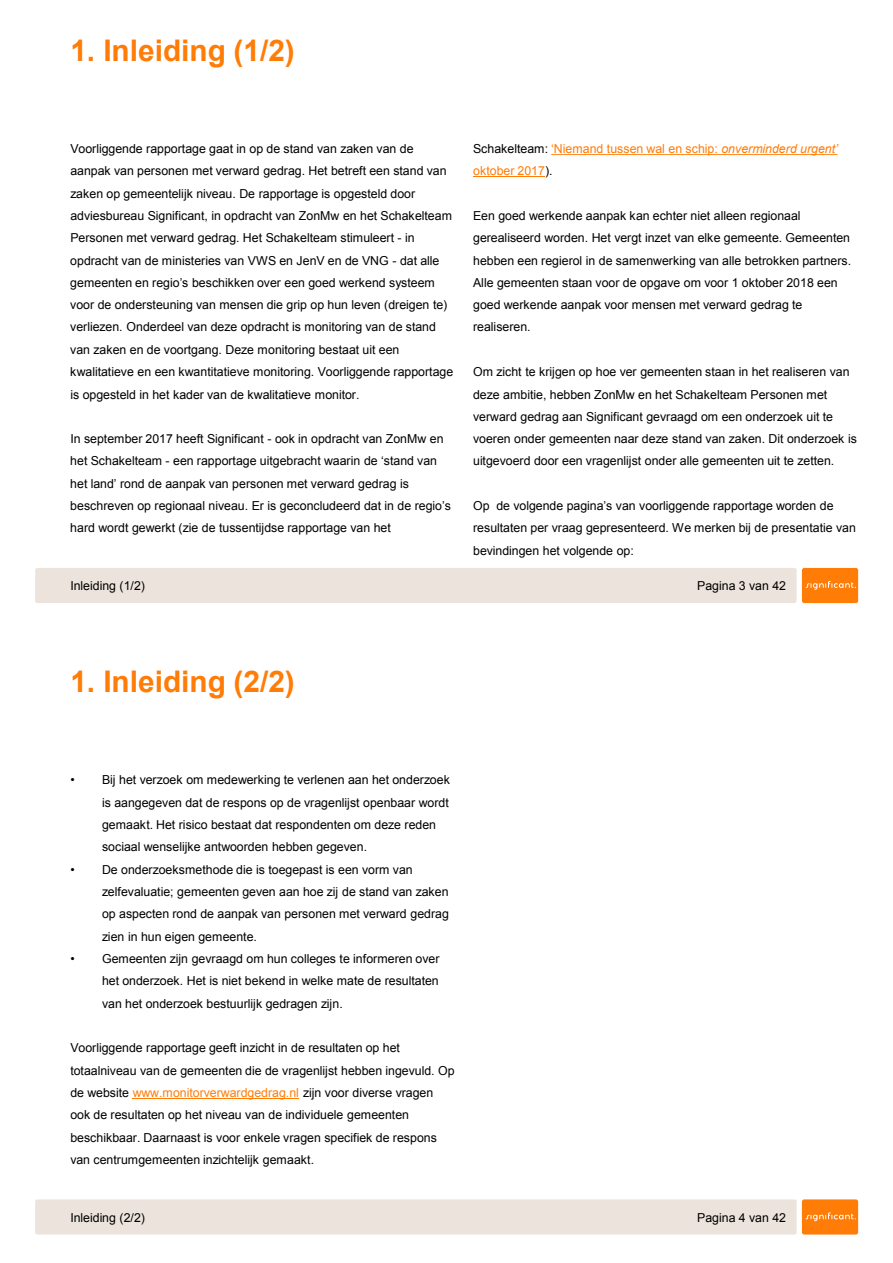
<style>
.page{position:relative;width:893px;height:1263px;background:#fff}
.page>*{position:absolute;margin:0;border:0;box-sizing:border-box;transform-origin:0 0}
.t1{font:700 29.85px "Arial";color:#ff7c07}
.t2{font:12.45px "Arial";letter-spacing:-.005em;color:#000}
.t3{font:12.45px "Arial";letter-spacing:-.005em;color:#ff7c07}
.t4{font:12.3px/22.4px "Arial";color:#000}
.t5{font:12.3px "Arial";color:#000}
.t6{font:12.3px "Arial";color:#ff7c07}
.s1{font-style:inherit}
.s2{color:#000}
.s3{font-style:italic}
.s4{color:#ff7c07}
</style>
<div class="page">
<div style="left:35px;top:568px;width:762px;height:35px;background:#ece4dc;border-radius:2px"></div>
<div style="left:802px;top:568px;width:56px;height:35px;background:#ff7c07;border-radius:2px"></div>
<svg style="left:806px;top:581px;width:50px;height:9px"></svg>
<svg style="left:551px;top:154px;width:286px;height:1px"></svg>
<hr style="left:473px;top:176px;width:72px;height:1px;background:#ff7c07">
<div style="left:35px;top:1199px;width:762px;height:35px;background:#ece4dc;border-radius:2px"></div>
<div style="left:802px;top:1199px;width:56px;height:35px;background:#ff7c07;border-radius:2px"></div>
<svg style="left:806px;top:1212px;width:50px;height:9px"></svg>
<hr style="left:133px;top:1098px;width:166px;height:1px;background:#ff7c07">
<h1 class="t1" style="left:70px;top:31px;width:226px">1. Inleiding (1/2)</h1>
<p class="t2" style="left:70px;top:140px;width:345px">Voorliggende rapportage gaat in op de stand van zaken van de</p>
<p class="t4" style="left:70px;top:160px;width:383px">aanpak van personen met verward gedrag. Het betreft een stand van zaken op gemeentelijk niveau. De rapportage is opgesteld door adviesbureau Significant, in opdracht van ZonMw en het Schakelteam Personen met verward gedrag. Het Schakelteam stimuleert - in opdracht van de ministeries van VWS en JenV en de VNG - dat alle</p>
<p class="t5" style="left:70px;top:274px;width:366px">gemeenten en regio’s beschikken over een goed werkend systeem</p>
<p class="t4" style="left:70px;top:294px;width:384px">voor de ondersteuning van mensen die grip op hun leven (dreigen te) verliezen. Onderdeel van deze opdracht is monitoring van de stand van zaken en de voortgang. Deze monitoring bestaat uit een kwalitatieve en een kwantitatieve monitoring. Voorliggende rapportage</p>
<p class="t2" style="left:70px;top:386px;width:291px">is opgesteld in het kader van de kwalitatieve monitor.</p>
<p class="t4" style="left:70px;top:428px;width:382px">In september 2017 heeft Significant - ook in opdracht van ZonMw en het Schakelteam - <span class="s1">een rapportage uitgebracht waarin de ‘stand van het land’ rond de aanpak van personen met verward gedrag is </span>beschreven op regionaal niveau. Er <span class="s1">is geconcludeerd dat in de regio’s </span>hard wordt gewerkt (zie de tussentijdse rapportage van het</p>
<p class="t4" style="left:70px;top:575px;width:76px">Inleiding (1/2)</p>
<p class="t3" style="left:473px;top:140px;width:366px"><span class="s2">Schakelteam:</span> ‘Niemand tussen wal en schip: <span class="s3">onverminderd urgent’</span></p>
<p class="t6" style="left:473px;top:163px;width:81px">oktober 2017<span class="s2">).</span></p>
<p class="t4" style="left:473px;top:204px;width:380px">Een goed werkende aanpak kan echter niet alleen regionaal gerealiseerd worden. Het vergt inzet van elke gemeente. Gemeenten hebben een regierol in de samenwerking van alle betrokken partners.<br>Alle gemeenten staan voor de opgave om voor 1 oktober 2018 een goed werkende aanpak voor mensen met verward gedrag te realiseren.</p>
<p class="t4" style="left:473px;top:361px;width:378px">Om zicht te krijgen op hoe ver gemeenten staan in het realiseren van</p>
<p class="t2" style="left:473px;top:386px;width:356px">deze ambitie, hebben ZonMw en het Schakelteam Personen met</p>
<p class="t4" style="left:473px;top:405px;width:385px">verward gedrag aan Significant gevraagd om een onderzoek uit te voeren onder gemeenten naar deze stand van zaken. Dit onderzoek is uitgevoerd door een vragenlijst onder alle gemeenten uit te zetten.</p>
<p class="t5" style="left:473px;top:498px;width:362px">Op de volgende pagina’s van voorliggende rapportage worden de</p>
<p class="t4" style="left:473px;top:517px;width:384px">resultaten per vraag gepresenteerd. We merken bij de presentatie van bevindingen het volgende op:</p>
<p class="t4" style="left:697px;top:575px;width:90px">Pagina 3 van 42</p>
<h1 class="t1" style="left:70px;top:662px;width:226px">1. Inleiding (2/2)</h1>
<p class="t2" style="left:70px;top:772px;width:381px"><span class="s1">•</span> Bij het verzoek om medewerking te verlenen aan het onderzoek</p>
<p class="t4" style="left:102px;top:791px;width:348px">is aangegeven dat de respons op de vragenlijst openbaar wordt gemaakt. Het risico bestaat dat respondenten om deze reden sociaal wenselijke antwoorden hebben gegeven.</p>
<p class="t4" style="left:102px;top:858px;width:348px;text-indent:-32px"><span class="s1">•</span> De onderzoeksmethode die is toegepast is een vorm van zelfevaluatie; gemeenten geven aan hoe zij de stand van zaken op aspecten rond de aanpak van personen met verward gedrag zien in hun eigen gemeente.</p>
<p class="t4" style="left:102px;top:947px;width:339px;text-align:justify;text-indent:-32px"><span class="s1">•</span> Gemeenten zijn gevraagd om hun colleges te informeren over het onderzoek. Het is niet bekend in welke mate de resultaten van het onderzoek bestuurlijk gedragen zijn.</p>
<p class="t4" style="left:70px;top:1037px;width:386px">Voorliggende rapportage geeft inzicht in de resultaten op het totaalniveau van de gemeenten die de vragenlijst hebben ingevuld. Op de website <span class="s4">www.monitorverwardgedrag.nl</span> zijn voor diverse vragen ook de resultaten op het niveau van de individuele gemeenten beschikbaar. Daarnaast is voor enkele vragen specifiek de respons van centrumgemeenten inzichtelijk gemaakt.</p>
<p class="t4" style="left:70px;top:1206px;width:76px">Inleiding (2/2)</p>
<p class="t4" style="left:697px;top:1206px;width:90px">Pagina 4 van 42</p>
</div>
